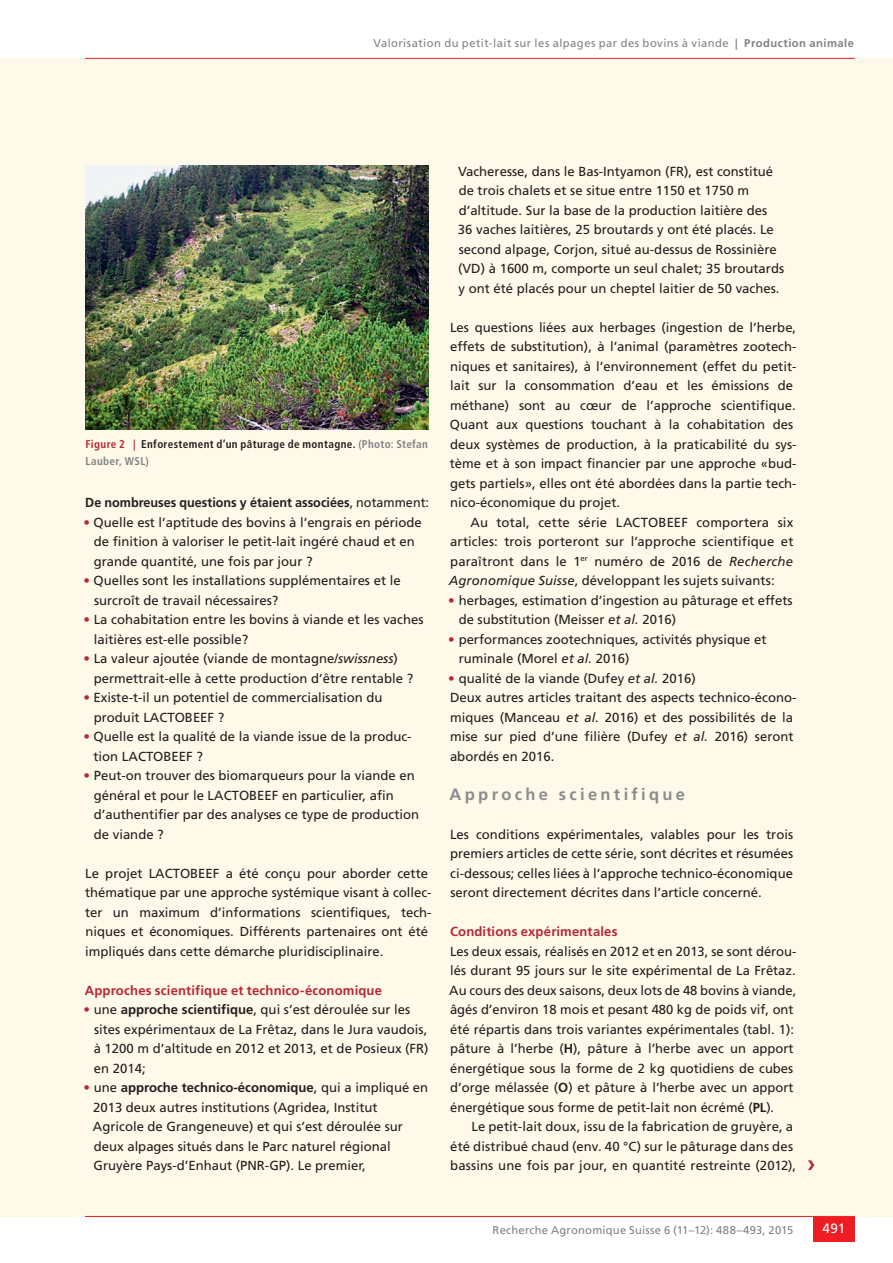
<style>
.page{position:relative;width:893px;height:1263px;background:#fff}
.page>*{position:absolute;margin:0;border:0;box-sizing:border-box;transform-origin:0 0}
.t1{font:700 16.5px "Frutiger LT Std";letter-spacing:.2em;color:#8a8c8f}
.t2{font:13.5px "Frutiger LT Std";color:#fff}
.t3{font:13.2px/19.5px "Frutiger LT Std";color:#231f20}
.t4{font:700 13.2px "Frutiger LT Std";letter-spacing:.01em;color:#b72837}
.t5{font:700 13.2px "Frutiger LT Std";color:#231f20;scale:.96 1}
.t6{font:11.25px "Frutiger LT Std";letter-spacing:.035em;color:#808285}
.t7{font:700 condensed 11.25px/16.5px "Frutiger LT Std";letter-spacing:.03em;color:#231f20}
.s1{font-weight:700}
.s2{color:#b72837}
.s3{color:#808285}
.s4{font-weight:400}
.s5{font-style:italic}
</style>
<div class="page">
<div style="left:813px;top:1216px;width:42px;height:26px;background:#ee1d23"></div>
<div style="left:0;top:58px;width:893px;height:1158px;background:#fef9e8"></div>
<hr style="left:85px;top:1216px;width:770px;height:1px;background:#ee1d23">
<hr style="left:85px;top:58px;width:770px;height:1px;background:#ee1d23">
<img style="left:85px;top:166px;width:344px;height:263px">
<p class="t6" style="left:373px;top:36px;width:482px">Valorisation du petit-lait sur les alpages par des bovins à viande <span class="s1">| Production animale</span></p>
<p class="t7" style="left:86px;top:436px;width:344px"><span class="s2">Figure 2 |</span> Enforestement d’un pâturage de montagne. <span class="s3">(Photo: Stefan<br>Lauber, WSL)</span></p>
<p class="t5" style="left:85px;top:495px;width:360px">De nombreuses questions y étaient associées<span class="s4">, notamment:</span></p>
<p class="t3" style="left:94px;top:512px;width:329px;text-indent:-10px"><span class="s2">•</span> Quelle est l’aptitude des bovins à l’engrais en période de finition à valoriser le petit-lait ingéré chaud et en grande quantité, une fois par jour ?</p>
<p class="t3" style="left:94px;top:571px;width:308px;text-indent:-11px"><span class="s2">•</span> Quelles sont les installations supplémentaires et le surcroît de travail nécessaires?</p>
<p class="t3" style="left:94px;top:610px;width:331px;text-indent:-10px"><span class="s2">•</span> La cohabitation entre les bovins à viande et les vaches laitières est-elle possible?</p>
<p class="t3" style="left:94px;top:649px;width:321px;text-indent:-10px"><span class="s2">•</span> La valeur ajoutée (viande de montagne/<span class="s5">swissness</span>) permettrait-elle à cette production d’être rentable ?</p>
<p class="t3" style="left:94px;top:688px;width:290px;text-indent:-10px"><span class="s2">•</span> Existe-t-il un potentiel de commercialisation du produit LACTOBEEF ?</p>
<p class="t3" style="left:94px;top:727px;width:320px;text-indent:-10px"><span class="s2">•</span> Quelle est la qualité de la viande issue de la produc&shy;tion LACTOBEEF ?</p>
<p class="t3" style="left:94px;top:766px;width:327px;text-indent:-10px"><span class="s2">•</span> Peut-on trouver des biomarqueurs pour la viande en général et pour le LACTOBEEF en particulier, afin d’authentifier par des analyses ce type de production de viande ?</p>
<p class="t3" style="left:85px;top:863px;width:348px">Le projet LACTOBEEF a été conçu pour aborder cette thématique par une approche systémique visant à collec&shy;ter un maximum d’informations scientifiques, tech&shy;niques et économiques. Différents partenaires ont été impliqués dans cette démarche pluridisciplinaire.</p>
<p class="t4" style="left:85px;top:982px;width:299px">Approches scientifique et technico-économique</p>
<p class="t3" style="left:94px;top:1000px;width:336px;text-indent:-10px"><span class="s2">•</span> une <span class="s1">approche scientifique</span>, qui s’est déroulée sur les sites expérimentaux de La Frêtaz, dans le Jura vaudois, à 1200 m d’altitude en 2012 et 2013, et de Posieux (FR) en 2014;</p>
<p class="t3" style="left:93px;top:1078px;width:337px;text-indent:-10px"><span class="s2">•</span> une <span class="s1">approche technico-économique</span>, qui a impliqué en 2013 deux autres institutions (Agridea, Institut Agricole de Grangeneuve) et qui s’est déroulée sur deux alpages situés dans le Parc naturel régional Gruyère Pays-d’Enhaut (PNR-GP). Le premier,</p>
<p class="t3" style="left:458px;top:161px;width:328px">Vacheresse, dans le Bas-Intyamon (FR), est constitué de trois chalets et se situe entre 1150 et 1750 m d’altitude. Sur la base de la production laitière des 36 vaches laitières, 25 broutards y ont été placés. Le second alpage, Corjon, situé au-dessus de Rossinière (VD) à 1600 m, comporte un seul chalet; 35 broutards y ont été placés pour un cheptel laitier de 50 vaches.</p>
<p class="t3" style="left:450px;top:317px;width:348px">Les questions liées aux herbages (ingestion de l’herbe, effets de substitution), à l’animal (paramètres zootech&shy;niques et sanitaires), à l’environnement (effet du petit&shy;lait sur la consommation d’eau et les émissions de méthane) sont au cœur de l’approche scientifique.<br>Quant aux questions touchant à la cohabitation des deux systèmes de production, à la praticabilité du sys&shy;tème et à son impact financier par une approche «bud&shy;gets partiels», elles ont été abordées dans la partie tech&shy;nico-économique du projet.</p>
<p class="t3" style="left:449px;top:512px;width:346px;text-align:justify;text-indent:22px">Au total, cette série LACTOBEEF comportera six articles: trois porteront sur l’approche scientifique et paraîtront dans le 1<sup>er</sup> numéro de 2016 de <span class="s5">Recherche Agronomique Suisse</span>, développant les sujets suivants:</p>
<p class="t3" style="left:459px;top:590px;width:335px;text-indent:-10px"><span class="s2">•</span> herbages, estimation d’ingestion au pâturage et effets de substitution (Meisser <span class="s5">et al.</span> 2016)</p>
<p class="t3" style="left:459px;top:629px;width:309px;text-indent:-10px"><span class="s2">•</span> performances zootechniques, activités physique et ruminale (Morel <span class="s5">et al.</span> 2016)</p>
<p class="t3" style="left:448px;top:668px;width:350px"><span class="s2">•</span> qualité de la viande (Dufey <span class="s5">et al.</span> 2016)<br>Deux autres articles traitant des aspects technico-écono&shy;miques (Manceau <span class="s5">et al.</span> 2016) et des possibilités de la mise sur pied d’une filière (Dufey <span class="s5">et al.</span> 2016) seront abordés en 2016.</p>
<p class="t1" style="left:449px;top:784px;width:237px">Approche scientifique</p>
<p class="t3" style="left:450px;top:824px;width:345px;text-align:justify">Les conditions expérimentales, valables pour les trois premiers articles de cette série, sont décrites et résumées ci-dessous; celles liées à l’approche technico-économique seront directement décrites dans l’article concerné.</p>
<p class="t4" style="left:450px;top:924px;width:169px">Conditions expérimentales</p>
<p class="t3" style="left:449px;top:941px;width:349px">Les deux essais, réalisés en 2012 et en 2013, se sont dérou&shy;lés durant 95 jours sur le site expérimental de La Frêtaz.<br>Au cours des deux saisons, deux lots de 48 bovins à viande, âgés d’environ 18 mois et pesant 480 kg de poids vif, ont été répartis dans trois variantes expérimentales (tabl. 1): pâture à l’herbe (<span class="s1">H</span>), pâture à l’herbe avec un apport énergétique sous la forme de 2 kg quotidiens de cubes d’orge mélassée (<span class="s1">O</span>) et pâture à l’herbe avec un apport énergétique sous forme de petit-lait non écrémé (<span class="s1">PL</span>)<span class="s5">.</span></p>
<p class="t3" style="left:450px;top:1117px;width:348px;text-indent:21px">Le petit-lait doux, issu de la fabrication de gruyère, a été distribué chaud (env. 40 °C) sur le pâturage dans des bassins une fois par jour, en quantité restreinte (2012),</p>
<p class="t6" style="left:493px;top:1223px;width:302px">Recherche Agronomique Suisse 6 (11–12): 488–493, 2015</p>
<p class="t2" style="left:823px;top:1221px;width:24px">491</p>
</div>
